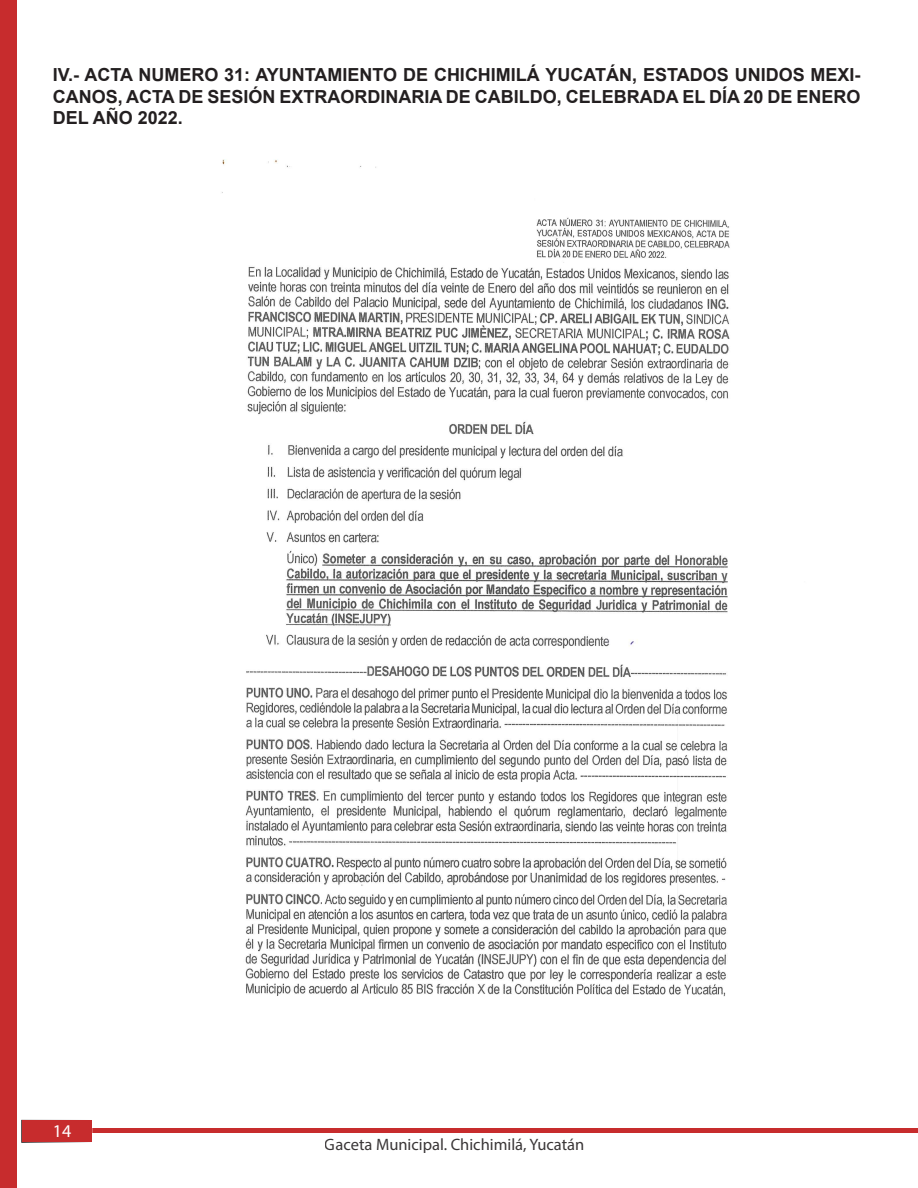
<style>
.page{position:relative;width:918px;height:1188px;background:#fff}
.page>*{position:absolute;margin:0;border:0;box-sizing:border-box;transform-origin:0 0}
.t1{font:700 18px/21.6px "Arial";color:#231f20;text-align:justify}
.t2{font:18px "Myriad Pro";color:#fff}
.t3{font:16.5px "Myriad Pro";color:#231f20}
</style>
<div class="page">
<div style="left:0;top:0;width:17px;height:1188px;background:#c72c2d"></div>
<div style="left:54px;top:1128px;width:864px;height:5px;background:#c72c2d"></div>
<div style="left:21px;top:1120px;width:71px;height:23px;background:#c72c2d"></div>
<img style="left:222px;top:159px;width:508px;height:838px">
<p class="t1" style="left:53px;top:64px;width:809px">IV.- ACTA NUMERO 31: AYUNTAMIENTO DE CHICHIMILÁ YUCATÁN, ESTADOS UNIDOS MEXI-CANOS, ACTA DE SESIÓN EXTRAORDINARIA DE CABILDO, CELEBRADA EL DÍA 20 DE ENERO DEL AÑO 2022.</p>
<p class="t2" style="left:53px;top:1120px;width:20px">14</p>
<p class="t3" style="left:325px;top:1134px;width:261px">Gaceta Municipal. Chichimilá, Yucatán</p>
</div>
